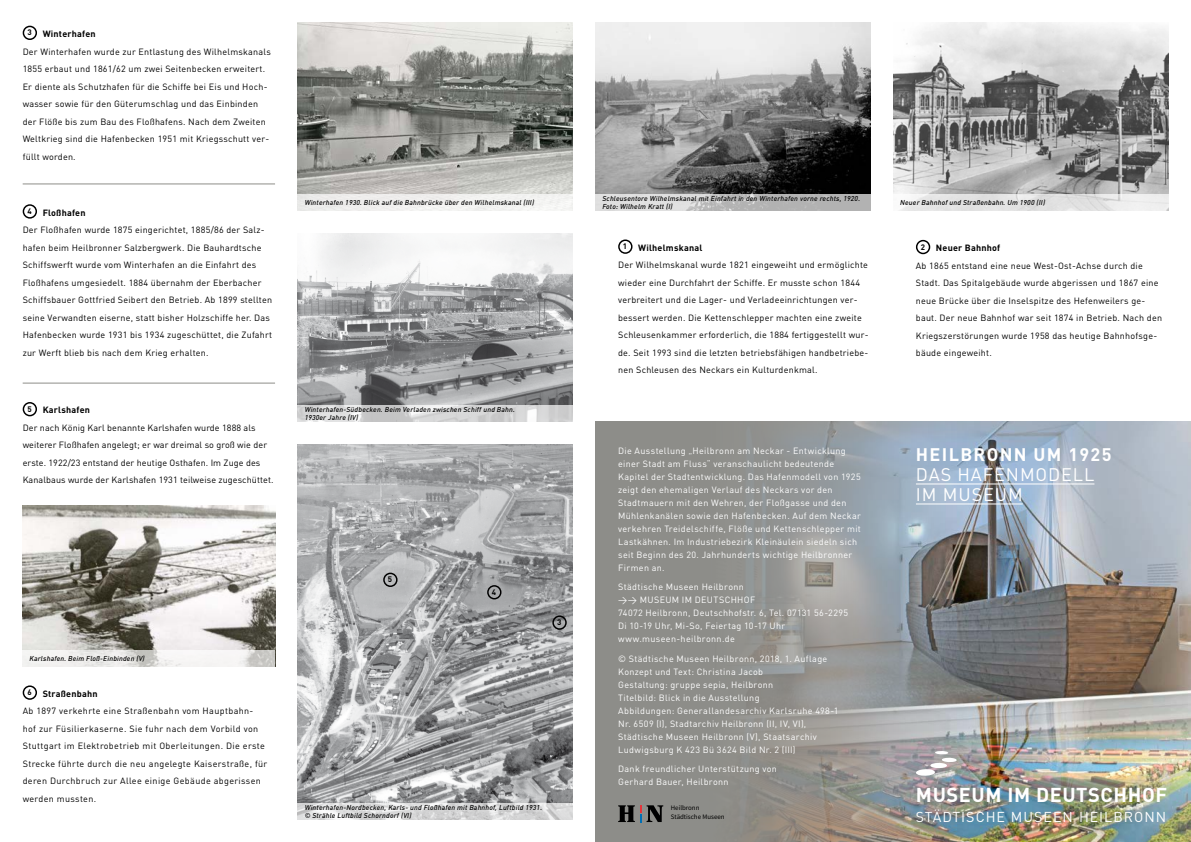
<style>
.page{position:relative;width:1191px;height:842px;background:#fff}
.page>*{position:absolute;margin:0;border:0;box-sizing:border-box;transform-origin:0 0}
.t1{font:700 19.9px "DIN";letter-spacing:.03em;color:#fff}
.t2{font:18px/20px "DIN";letter-spacing:.05em;color:#fff}
.t3{font:700 18px "DIN";letter-spacing:.075em;color:#fff}
.t4{font:14.2px "DIN";letter-spacing:.065em;color:#fff}
.t5{font:9px/17.5px "DIN";letter-spacing:.025em;color:#000}
.t6{font:9px/13px "DIN";letter-spacing:.035em;color:#fff}
.t7{font:700 7.9px "DIN";color:#000}
.t8{font:italic 500 7px/8px "DIN Offc";letter-spacing:.025em;color:#000}
.t9{font:6.8px/8.5px "Source Sans Pro";color:#000}
.s1{font-weight:700}
</style>
<div class="page">
<img style="left:595px;top:23px;width:275px;height:171px">
<svg style="left:595px;top:194px;width:275px;height:16px;background:#c5c5c5"></svg>
<svg style="left:619px;top:240px;width:13px;height:13px"></svg>
<div style="left:618px;top:239px;width:14px;height:15px;border:1px solid #000;border-radius:50%"></div>
<div style="left:916px;top:240px;width:14px;height:14px;border:1px solid #000;border-radius:50%"></div>
<img style="left:298px;top:234px;width:275px;height:171px">
<img style="left:298px;top:23px;width:275px;height:171px">
<img style="left:298px;top:444px;width:275px;height:359px">
<img style="left:893px;top:23px;width:275px;height:171px">
<svg style="left:298px;top:405px;width:275px;height:17px;background:#d6d7d7"></svg>
<div style="left:298px;top:194px;width:275px;height:16px;background:#f0f0ef"></div>
<svg style="left:298px;top:803px;width:275px;height:16px;background:#dbdbdb"></svg>
<svg style="left:901px;top:194px;width:267px;height:16px;fill:#e4e4e4"></svg>
<svg style="left:23px;top:205px;width:13px;height:13px"></svg>
<div style="left:23px;top:204px;width:14px;height:15px;border:1px solid #000;border-radius:50%"></div>
<svg style="left:23px;top:26px;width:13px;height:13px"></svg>
<div style="left:23px;top:26px;width:14px;height:14px;border:1px solid #000;border-radius:50%"></div>
<svg style="left:23px;top:403px;width:13px;height:13px"></svg>
<div style="left:23px;top:402px;width:14px;height:14px;border:1px solid #000;border-radius:50%"></div>
<svg style="left:23px;top:686px;width:13px;height:13px"></svg>
<div style="left:23px;top:685px;width:14px;height:15px;border:1px solid #000;border-radius:50%"></div>
<img style="left:23px;top:505px;width:252px;height:146px">
<svg style="left:23px;top:651px;width:252px;height:16px;fill:#f1f0ef"></svg>
<hr style="left:23px;top:184px;width:252px;height:1px;background:#8d8d89">
<hr style="left:23px;top:383px;width:252px;height:1px;background:#8d8d89">
<div style="left:595px;top:421px;width:596px;height:421px;background:#8d8d89"></div>
<img style="left:744px;top:421px;width:447px;height:421px">
<svg style="left:914px;top:751px;width:43px;height:25px"></svg>
<hr style="left:916px;top:483px;width:178px;height:1px;background:#fff">
<hr style="left:916px;top:503px;width:106px;height:1px;background:#fff">
<svg style="left:618px;top:805px;width:45px;height:17px"></svg>
<svg style="left:488px;top:586px;width:13px;height:13px"></svg>
<div style="left:487px;top:585px;width:14px;height:14px;border:1px solid #000;border-radius:50%"></div>
<svg style="left:553px;top:616px;width:13px;height:13px"></svg>
<div style="left:552px;top:615px;width:15px;height:15px;border:1px solid #000;border-radius:50%"></div>
<svg style="left:384px;top:573px;width:13px;height:13px"></svg>
<div style="left:383px;top:573px;width:14px;height:14px;border:1px solid #000;border-radius:50%"></div>
<p class="t5" style="left:23px;top:25px;width:250px;text-indent:5px"><sup>3</sup> <span class="s1">Winterhafen<br></span>Der Winterhafen wurde zur Entlastung des Wilhelmskanals 1855 erbaut und 1861/62 um zwei Seitenbecken erweitert.<br>Er diente als Schutzhafen für die Schiffe bei Eis und Hoch&shy;wasser sowie für den Güterumschlag und das Einbinden der Flöße bis zum Bau des Floßhafens. Nach dem Zweiten Weltkrieg sind die Hafenbecken 1951 mit Kriegsschutt ver&shy;füllt worden.</p>
<p class="t5" style="left:23px;top:203px;width:251px;text-indent:5px"><sup>4</sup> <span class="s1">Floßhafen<br></span>Der Floßhafen wurde 1875 eingerichtet, 1885/86 der Salz&shy;hafen beim Heilbronner Salzbergwerk. Die Bauhardtsche Schiffswerft wurde vom Winterhafen an die Einfahrt des Floßhafens umgesiedelt. 1884 übernahm der Eberbacher Schiffsbauer Gottfried Seibert den Betrieb. Ab 1899 stellten seine Verwandten eiserne, statt bisher Holzschiffe her. Das Hafenbecken wurde 1931 bis 1934 zugeschüttet, die Zufahrt zur Werft blieb bis nach dem Krieg erhalten.</p>
<p class="t5" style="left:23px;top:401px;width:252px;text-indent:5px"><sup>5</sup> <span class="s1">Karlshafen<br></span>Der nach König Karl benannte Karlshafen wurde 1888 als weiterer Floßhafen angelegt; er war dreimal so groß wie der erste. 1922/23 entstand der heutige Osthafen. Im Zuge des Kanalbaus wurde der Karlshafen 1931 teilweise zugeschüttet.</p>
<p class="t8" style="left:305px;top:199px;width:231px">Winterhafen 1930. Blick auf die Bahnbrücke über den Wilhelmskanal (III)</p>
<p class="t8" style="left:305px;top:405px;width:212px">Winterhafen-Südbecken. Beim Verladen zwischen Schiff und Bahn.<br>1930er Jahre (IV)</p>
<p class="t8" style="left:30px;top:655px;width:117px">Karlshafen. Beim Floß-Einbinden (V)</p>
<p class="t5" style="left:23px;top:685px;width:246px;text-indent:5px"><sup>6</sup> <span class="s1">Straßenbahn<br></span>Ab 1897 verkehrte eine Straßenbahn vom Hauptbahn&shy;hof zur Füsilierkaserne. Sie fuhr nach dem Vorbild von Stuttgart im Elektrobetrieb mit Oberleitungen. Die erste Strecke führte durch die neu angelegte Kaiserstraße, für deren Durchbruch zur Allee einige Gebäude abgerissen werden mussten.</p>
<p class="t7" style="left:388px;top:574px;width:6px">5</p>
<p class="t7" style="left:492px;top:587px;width:6px">4</p>
<p class="t7" style="left:557px;top:617px;width:6px">3</p>
<p class="t8" style="left:305px;top:803px;width:239px">Winterhafen-Nordbecken, Karls- und Floßhafen mit Bahnhof, Luftbild 1931. © Strähle Luftbild Schorndorf (VI)</p>
<p class="t8" style="left:602px;top:194px;width:259px">Schleusentore Wilhelmskanal mit Einfahrt in den Winterhafen vorne rechts, 1920.<br>Foto: Wilhelm Kratt (I)</p>
<p class="t5" style="left:618px;top:239px;width:252px;text-indent:5px"><sup>1</sup> <span class="s1">Wilhelmskanal<br></span>Der Wilhelmskanal wurde 1821 eingeweiht und ermöglichte wieder eine Durchfahrt der Schiffe. Er musste schon 1844 verbreitert und die Lager- und Verladeeinrichtungen ver&shy;bessert werden. Die Kettenschlepper machten eine zweite Schleusenkammer erforderlich, die 1884 fertiggestellt wur&shy;de. Seit 1993 sind die letzten betriebsfähigen handbetriebe&shy;nen Schleusen des Neckars ein Kulturdenkmal.</p>
<p class="t5" style="left:916px;top:239px;width:248px;text-indent:5px"><sup>2</sup> <span class="s1">Neuer Bahnhof<br></span>Ab 1865 entstand eine neue West-Ost-Achse durch die Stadt. Das Spitalgebäude wurde abgerissen und 1867 eine neue Brücke über die Inselspitze des Hefenweilers ge&shy;baut. Der neue Bahnhof war seit 1874 in Betrieb. Nach den Kriegszerstörungen wurde 1958 das heutige Bahnhofsge&shy;bäude eingeweiht.</p>
<p class="t8" style="left:900px;top:199px;width:146px">Neuer Bahnhof und Straßenbahn. Um 1900 (II)</p>
<p class="t6" style="left:618px;top:444px;width:244px">Die Ausstellung „Heilbronn am Neckar - Entwicklung einer Stadt am Fluss“ veranschaulicht bedeutende Kapitel der Stadtentwicklung. Das Hafenmodell von 1925 zeigt den ehemaligen Verlauf des Neckars vor den Stadtmauern mit den Wehren, der Floßgasse und den Mühlenkanälen sowie den Hafenbecken. Auf dem Neckar verkehren Treidelschiffe, Flöße und Kettenschlepper mit Lastkähnen. Im Industriebezirk Kleinäulein siedeln sich seit Beginn des 20. Jahrhunderts wichtige Heilbronner Firmen an.</p>
<p class="t6" style="left:618px;top:580px;width:232px">Städtische Museen Heilbronn<br>&gt;&gt; MUSEUM IM DEUTSCHHOF<br>74072 Heilbronn, Deutschhofstr. 6, Tel. 07131 56-2295<br>Di 10-19 Uhr, Mi-So, Feiertag 10-17 Uhr www.museen-heilbronn.de</p>
<p class="t6" style="left:618px;top:652px;width:222px">© Städtische Museen Heilbronn, 2018, 1. Auflage Konzept und Text: Christina Jacob<br>Gestaltung: gruppe sepia, Heilbronn<br>Titelbild: Blick in die Ausstellung<br>Abbildungen: Generallandesarchiv Karlsruhe 498-1<br>Nr. 6509 (I), Stadtarchiv Heilbronn (II, IV, VI), Städtische Museen Heilbronn (V), Staatsarchiv Ludwigsburg K 423 Bü 3624 Bild Nr. 2 (III)</p>
<p class="t6" style="left:618px;top:762px;width:160px">Dank freundlicher Unterstützung von<br>Gerhard Bauer, Heilbronn</p>
<p class="t9" style="left:671px;top:804px;width:55px">Heilbronn<br>Städtische Museen</p>
<h2 class="t3" style="left:916px;top:443px;width:197px">HEILBRONN UM 1925</h2>
<h2 class="t2" style="left:916px;top:465px;width:180px">DAS HAFENMODELL<br>IM MUSEUM</h2>
<h1 class="t1" style="left:916px;top:782px;width:253px">MUSEUM IM DEUTSCHHOF</h1>
<h3 class="t4" style="left:916px;top:808px;width:252px">STÄDTISCHE MUSEEN HEILBRONN</h3>
</div>
